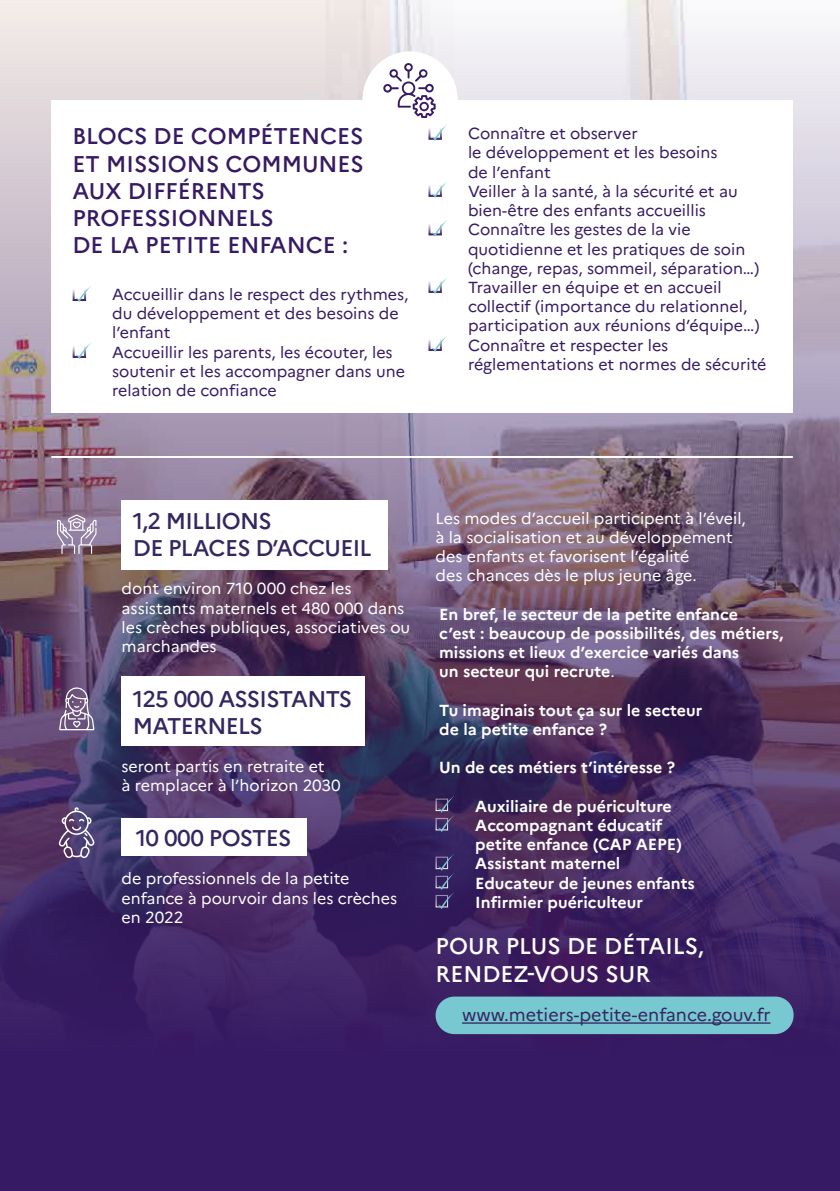
<style>
.page{position:relative;width:840px;height:1191px;background:#fff}
.page>*{position:absolute;margin:0;border:0;box-sizing:border-box;transform-origin:0 0}
.t1{font:500 22.8px/27.2px "Marianne";color:#361a63}
.t2{font:500 22.8px/27.2px "Marianne";letter-spacing:-.03em;color:#352661}
.t3{font:500 22.8px/27.2px "Marianne";color:#fff}
.t4{font:17.8px "Marianne";color:#352661}
.t5{font:16px/19.2px "Marianne";color:#361a63}
.t6{font:16px/19.2px "Marianne";color:#fff}
.t7{font:700 16px/19.2px "Marianne";color:#fff}
.s1{font-weight:400}
</style>
<div class="page">
<img style="left:0;top:0;width:839px;height:1191px">
<div style="left:435px;top:996px;width:358px;height:38px;background:#77c8d0;border-radius:19px"></div>
<hr style="left:462px;top:1022px;width:308px;height:1px;background:#352661">
<div style="left:362px;top:51px;width:95px;height:98px;background:#fff;border-radius:50%"></div>
<div style="left:51px;top:100px;width:741px;height:313px;background:#fff"></div>
<svg style="left:383px;top:63px;width:52px;height:55px"></svg>
<div style="left:73px;top:287px;width:13px;height:14px;border:2px solid #361a63"></div>
<div style="left:73px;top:344px;width:13px;height:14px;border:2px solid #361a63"></div>
<svg style="left:75px;top:285px;width:17px;height:17px"></svg>
<svg style="left:75px;top:342px;width:17px;height:17px"></svg>
<svg style="left:430px;top:124px;width:17px;height:17px"></svg>
<svg style="left:430px;top:181px;width:17px;height:17px"></svg>
<svg style="left:430px;top:220px;width:17px;height:17px"></svg>
<svg style="left:430px;top:278px;width:17px;height:16px"></svg>
<svg style="left:430px;top:336px;width:17px;height:16px"></svg>
<svg style="left:437px;top:796px;width:17px;height:36px"></svg>
<svg style="left:437px;top:854px;width:17px;height:55px"></svg>
<div style="left:121px;top:500px;width:266px;height:69px;background:#fff"></div>
<div style="left:121px;top:818px;width:185px;height:37px;background:#fff"></div>
<div style="left:121px;top:676px;width:243px;height:69px;background:#fff"></div>
<hr style="left:51px;top:456px;width:741px;height:2px;background:#fff">
<svg style="left:57px;top:514px;width:39px;height:40px;background:#a392a9"></svg>
<svg style="left:59px;top:687px;width:35px;height:43px;background:#8a7798"></svg>
<svg style="left:59px;top:807px;width:36px;height:52px;background:#73638b"></svg>
<p class="t1" style="left:72px;top:122px;width:293px">BLOCS DE COMPÉTENCES<br>ET MISSIONS COMMUNES<br>AUX DIFFÉRENTS<br>PROFESSIONNELS<br>DE LA PETITE ENFANCE :</p>
<p class="t5" style="left:112px;top:284px;width:297px">Accueillir dans le respect des rythmes, du développement et des besoins de l’enfant</p>
<p class="t5" style="left:112px;top:342px;width:294px">Accueillir les parents, les écouter, les soutenir et les accompagner dans une relation de confiance</p>
<p class="t5" style="left:468px;top:124px;width:251px">Connaître et observer<br>le développement et les besoins de l’enfant</p>
<p class="t5" style="left:468px;top:181px;width:293px">Veiller à la santé, à la sécurité et au bien-être des enfants accueillis Connaître les gestes de la vie quotidienne et les pratiques de soin (change, repas, sommeil, séparation…)</p>
<p class="t5" style="left:468px;top:277px;width:293px">Travailler en équipe et en accueil collectif (importance du relationnel, participation aux réunions d’équipe…)</p>
<p class="t5" style="left:468px;top:335px;width:300px">Connaître et respecter les réglementations et normes de sécurité</p>
<p class="t2" style="left:133px;top:507px;width:240px">1,2 MILLIONS<br>DE PLACES D’ACCUEIL</p>
<p class="t6" style="left:121px;top:579px;width:290px">dont environ 710 000 chez les assistants maternels et 480 000 dans les crèches publiques, associatives ou marchandes</p>
<p class="t2" style="left:133px;top:685px;width:221px">125 000 ASSISTANTS<br>MATERNELS</p>
<p class="t6" style="left:121px;top:757px;width:220px">seront partis en retraite et<br>à remplacer à l’horizon 2030</p>
<p class="t2" style="left:136px;top:824px;width:157px">10 000 POSTES</p>
<p class="t6" style="left:121px;top:869px;width:277px">de professionnels de la petite enfance à pourvoir dans les crèches en 2022</p>
<p class="t6" style="left:435px;top:508px;width:312px">Les modes d’accueil participent à l’éveil, à la socialisation et au développement des enfants et favorisent l’égalité<br>des chances dès le plus jeune âge.</p>
<p class="t7" style="left:439px;top:604px;width:345px">En bref, le secteur de la petite enfance<br>c’est : beaucoup de possibilités, des métiers, missions et lieux d’exercice variés dans<br>un secteur qui recrute<span class="s1">.</span></p>
<p class="t7" style="left:439px;top:700px;width:264px">Tu imaginais tout ça sur le secteur de la petite enfance ?</p>
<p class="t7" style="left:439px;top:758px;width:237px">Un de ces métiers t’intéresse ?</p>
<p class="t7" style="left:475px;top:796px;width:198px">Auxiliaire de puériculture</p>
<p class="t7" style="left:475px;top:815px;width:208px">Accompagnant éducatif petite enfance (CAP AEPE)</p>
<p class="t7" style="left:475px;top:854px;width:146px">Assistant maternel</p>
<p class="t7" style="left:475px;top:873px;width:221px">Educateur de jeunes enfants</p>
<p class="t7" style="left:475px;top:892px;width:169px">Infirmier puériculteur</p>
<p class="t3" style="left:435px;top:932px;width:270px">POUR PLUS DE DÉTAILS,<br>RENDEZ-VOUS SUR</p>
<p class="t4" style="left:462px;top:1003px;width:310px">www.metiers-petite-enfance.gouv.fr</p>
</div>
